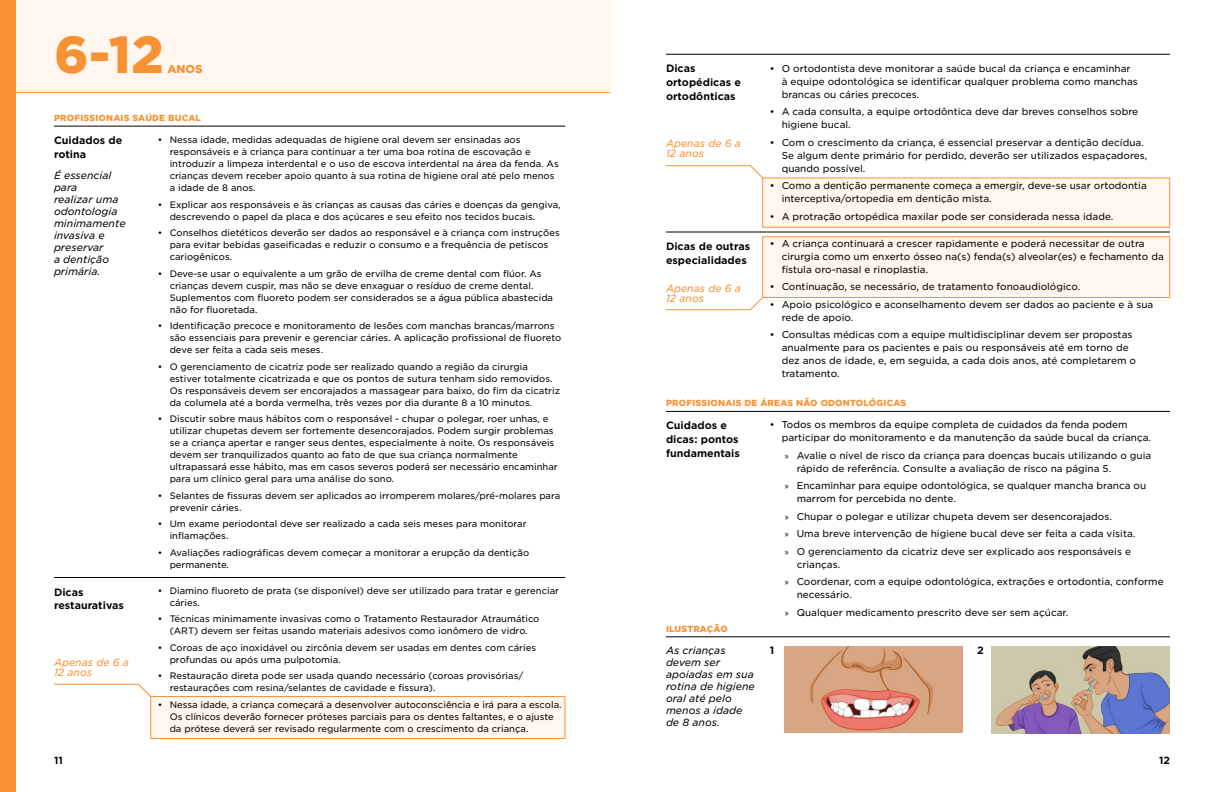
<style>
.page{position:relative;width:1224px;height:792px;background:#fff}
.page>*{position:absolute;margin:0;border:0;box-sizing:border-box;transform-origin:0 0}
.t1{font:900 50px "Gotham S Sm";color:#f79133}
.t2{font:900 11px "Gotham S Sm";color:#f79133}
.t3{font:700 10.2px/13.8px "Gotham S Sm";color:#000}
.t4{font:italic 10px/12px "Gotham S Sm";color:#000}
.t5{font:italic 10px/10px "Gotham S Sm";color:#f79133}
.t6{font:700 10px "Gotham S Sm";color:#000}
.t7{font:9.5px/13px "Gotham S Sm";color:#000}
.t8{font:9px/12px "Gotham S Sm";color:#000}
.t9{font:900 8.5px "Gotham S Sm";letter-spacing:.02em;color:#f79133}
.s1{font-family:"Myriad Pro"}
</style>
<div class="page">
<div style="left:762px;top:237px;width:408px;height:61px;background:#fff7ef;border:1px solid #f79133"></div>
<svg style="left:666px;top:165px;width:111px;height:13px"></svg>
<div style="left:762px;top:178px;width:408px;height:49px;background:#fff7ef"></div>
<svg style="left:54px;top:684px;width:97px;height:13px"></svg>
<div style="left:150px;top:696px;width:415px;height:43px;background:#fff7ef;border:1px solid #f79133"></div>
<div style="left:0;top:0;width:612px;height:93px;background:#fff7ef"></div>
<div style="left:0;top:0;width:16px;height:792px;background:#f79133"></div>
<hr style="left:14px;top:92px;width:596px;height:1px;background:#f79133">
<hr style="left:666px;top:54px;width:504px;height:1px;background:#000">
<hr style="left:54px;top:577px;width:511px;height:1px;background:#000">
<hr style="left:54px;top:126px;width:511px;height:1px;background:#000">
<hr style="left:666px;top:232px;width:504px;height:1px;background:#000">
<hr style="left:666px;top:411px;width:504px;height:1px;background:#000">
<svg style="left:666px;top:297px;width:97px;height:13px"></svg>
<hr style="left:666px;top:637px;width:504px;height:1px;background:#000">
<img style="left:784px;top:646px;width:179px;height:86px">
<img style="left:991px;top:646px;width:179px;height:88px">
<h1 class="t1" style="left:54px;top:19px;width:112px">6-12</h1>
<p class="t2" style="left:167px;top:61px;width:37px">ANOS</p>
<p class="t9" style="left:54px;top:112px;width:149px">PROFISSIONAIS SAÚDE BUCAL</p>
<p class="t3" style="left:54px;top:134px;width:70px">Cuidados de rotina</p>
<p class="t4" style="left:54px;top:169px;width:73px">É essencial para<br>realizar uma odontologia minimamente invasiva e preservar<br>a dentição primária.</p>
<p class="t3" style="left:54px;top:585px;width:71px">Dicas restaurativas</p>
<p class="t5" style="left:54px;top:657px;width:76px">Apenas de 6 a<br>12 anos</p>
<p class="t8" style="left:170px;top:134px;width:391px;text-indent:-12px">• Nessa idade, medidas adequadas de higiene oral devem ser ensinadas aos responsáveis e à criança para continuar a ter uma boa rotina de escovação e introduzir a limpeza interdental e o uso de escova interdental na área da fenda. As crianças devem receber apoio quanto à sua rotina de higiene oral até pelo menos a idade de 8 anos.</p>
<p class="t8" style="left:170px;top:198px;width:392px;text-indent:-12px">• Explicar aos responsáveis e às crianças as causas das cáries e doenças da gengiva, descrevendo o papel da placa e dos açúcares e seu efeito nos tecidos bucais.</p>
<p class="t8" style="left:170px;top:227px;width:392px;text-indent:-12px">• Conselhos dietéticos deverão ser dados ao responsável e à criança com instruções para evitar bebidas gaseificadas e reduzir o consumo e a frequência de petiscos cariogênicos.</p>
<p class="t8" style="left:170px;top:267px;width:385px;text-indent:-12px">• Deve-se usar o equivalente a um grão de ervilha de creme dental com flúor. As crianças devem cuspir, mas não se deve enxaguar o resíduo de creme dental.<br>Suplementos com fluoreto podem ser considerados se a água pública abastecida não for fluoretada.</p>
<p class="t8" style="left:170px;top:320px;width:393px;text-indent:-12px">• Identificação precoce e monitoramento de lesões com manchas brancas/marrons são essenciais para prevenir e gerenciar cáries. A aplicação profissional de fluoreto deve ser feita a cada seis meses.</p>
<p class="t8" style="left:170px;top:360px;width:392px;text-indent:-12px">• O gerenciamento de cicatriz pode ser realizado quando a região da cirurgia estiver totalmente cicatrizada e que os pontos de sutura tenham sido removidos.<br>Os responsáveis devem ser encorajados a massagear para baixo, do fim da cicatriz da columela até a borda vermelha, três vezes por dia durante 8 a 10 minutos.</p>
<p class="t8" style="left:170px;top:413px;width:390px;text-indent:-12px">• Discutir sobre maus hábitos com o responsável - chupar o polegar, roer unhas, e utilizar chupetas devem ser fortemente desencorajados. Podem surgir problemas se a criança apertar e ranger seus dentes, especialmente à noite. Os responsáveis devem ser tranquilizados quanto ao fato de que sua criança normalmente ultrapassará esse hábito, mas em casos severos poderá ser necessário encaminhar para um clínico geral para uma análise do sono.</p>
<p class="t8" style="left:170px;top:489px;width:392px;text-indent:-12px">• Selantes de fissuras devem ser aplicados ao irromperem molares/pré-molares para prevenir cáries.</p>
<p class="t8" style="left:170px;top:518px;width:358px;text-indent:-12px">• Um exame periodontal deve ser realizado a cada seis meses para monitorar inflamações.</p>
<p class="t8" style="left:170px;top:546px;width:361px;text-indent:-12px">• Avaliações radiográficas devem começar a monitorar a erupção da dentição permanente.</p>
<p class="t8" style="left:170px;top:584px;width:391px;text-indent:-12px">• Diamino fluoreto de prata (se disponível) deve ser utilizado para tratar e gerenciar cáries.</p>
<p class="t8" style="left:158px;top:613px;width:383px;text-align:center">• Técnicas minimamente invasivas como o Tratamento Restaurador Atraumático (ART) devem ser feitas usando materiais adesivos como ionômero de vidro.</p>
<p class="t8" style="left:170px;top:641px;width:368px;text-indent:-12px">• Coroas de aço inoxidável ou zircônia devem ser usadas em dentes com cáries profundas ou após uma pulpotomia.</p>
<p class="t8" style="left:170px;top:670px;width:355px;text-indent:-12px">• Restauração direta pode ser usada quando necessário (coroas provisórias/ restaurações com resina/selantes de cavidade e fissura).</p>
<p class="t8" style="left:170px;top:698px;width:393px;text-indent:-12px">• Nessa idade, a criança começará a desenvolver autoconsciência e irá para a escola.<br>Os clínicos deverão fornecer próteses parciais para os dentes faltantes, e o ajuste da prótese deverá ser revisado regularmente com o crescimento da criança.</p>
<p class="t3" style="left:666px;top:62px;width:77px">Dicas ortopédicas e ortodônticas</p>
<p class="t7" style="left:782px;top:62px;width:358px;text-indent:-12px">• O ortodontista deve monitorar a saúde bucal da criança e encaminhar à equipe odontológica se identificar qualquer problema como manchas brancas ou cáries precoces.</p>
<p class="t7" style="left:782px;top:105px;width:358px;text-indent:-12px">• A cada consulta, a equipe ortodôntica deve dar breves conselhos sobre higiene bucal.</p>
<p class="t7" style="left:782px;top:136px;width:367px;text-indent:-12px">• Com o crescimento da criança, é essencial preservar a dentição decídua.<br>Se algum dente primário for perdido, deverão ser utilizados espaçadores, quando possível.</p>
<p class="t7" style="left:782px;top:179px;width:367px;text-indent:-12px">• Como a dentição permanente começa a emergir, deve-se usar ortodontia interceptiva/ortopedia em dentição mista.</p>
<p class="t7" style="left:770px;top:210px;width:345px">• A protração ortopédica maxilar pode ser considerada nessa idade.</p>
<p class="t7" style="left:782px;top:237px;width:384px;text-indent:-12px">• A criança continuará a crescer rapidamente e poderá necessitar de outra cirurgia como um enxerto ósseo na(s) fenda(s) alveolar(es) e fechamento da fístula oro-nasal e rinoplastia.</p>
<p class="t7" style="left:770px;top:280px;width:312px">• Continuação, se necessário, de tratamento fonoaudiológico.</p>
<p class="t7" style="left:782px;top:298px;width:373px;text-indent:-12px">• Apoio psicológico e aconselhamento devem ser dados ao paciente e à sua rede de apoio.</p>
<p class="t7" style="left:782px;top:328px;width:356px;text-indent:-12px">• Consultas médicas com a equipe multidisciplinar devem ser propostas anualmente para os pacientes e pais ou responsáveis até em torno de dez anos de idade, e, em seguida, a cada dois anos, até completarem o tratamento.</p>
<p class="t5" style="left:666px;top:138px;width:76px">Apenas de 6 a<br>12 anos</p>
<p class="t3" style="left:666px;top:239px;width:86px">Dicas de outras especialidades</p>
<p class="t5" style="left:666px;top:283px;width:76px">Apenas de 6 a<br>12 anos</p>
<p class="t9" style="left:666px;top:397px;width:242px">PROFISSIONAIS DE ÁREAS NÃO ODONTOLÓGICAS</p>
<p class="t7" style="left:782px;top:418px;width:371px;text-indent:-12px">• Todos os membros da equipe completa de cuidados da fenda podem participar do monitoramento e da manutenção da saúde bucal da criança.</p>
<p class="t7" style="left:797px;top:449px;width:356px;text-indent:-12px"><span class="s1">»</span> Avalie o nível de risco da criança para doenças bucais utilizando o guia rápido de referência. Consulte a avaliação de risco na página 5.</p>
<p class="t7" style="left:797px;top:479px;width:351px;text-indent:-12px"><span class="s1">»</span> Encaminhar para equipe odontológica, se qualquer mancha branca ou marrom for percebida no dente.</p>
<p class="t7" style="left:785px;top:508px;width:352px;line-height:17.5px"><span class="s1">»</span> Chupar o polegar e utilizar chupeta devem ser desencorajados.<br><span class="s1">»</span> Uma breve intervenção de higiene bucal deve ser feita a cada visita. <span class="s1">»</span> O gerenciamento da cicatriz deve ser explicado aos responsáveis e</p>
<p class="t7" style="left:785px;top:556px;width:381px;line-height:17.5px;text-indent:12px">crianças.<br><span class="s1">»</span> Coordenar, com a equipe odontológica, extrações e ortodontia, conforme</p>
<p class="t7" style="left:785px;top:586px;width:285px;line-height:17.5px;text-indent:12px">necessário.<br><span class="s1">»</span> Qualquer medicamento prescrito deve ser sem açúcar.</p>
<p class="t3" style="left:666px;top:418px;width:75px">Cuidados e dicas: pontos fundamentais</p>
<p class="t9" style="left:666px;top:623px;width:63px">ILUSTRAÇÃO</p>
<p class="t4" style="left:666px;top:644px;width:61px">As crianças</p>
<p class="t3" style="left:770px;top:643px;width:6px">1</p>
<p class="t4" style="left:666px;top:656px;width:90px">devem ser apoiadas em sua rotina de higiene oral até pelo menos a idade de 8 anos.</p>
<p class="t3" style="left:977px;top:643px;width:8px">2</p>
<p class="t6" style="left:54px;top:753px;width:10px">11</p>
<p class="t6" style="left:1159px;top:753px;width:12px">12</p>
</div>
